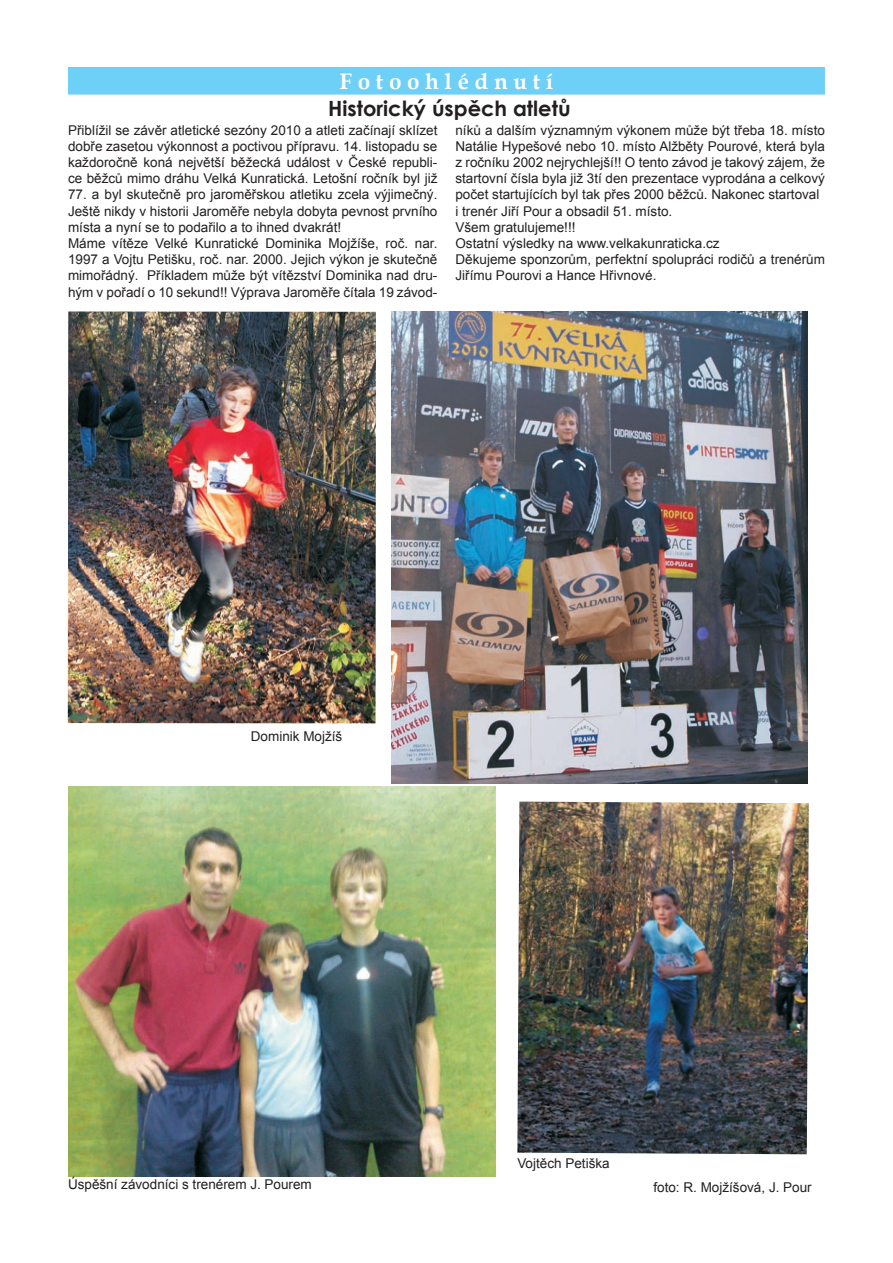
<style>
.page{position:relative;width:893px;height:1263px;background:#fff}
.page>*{position:absolute;margin:0;border:0;box-sizing:border-box;transform-origin:0 0}
.t1{font:700 22.5px "Book Antiqua";color:#fff}
.t2{font:700 21px "Century Gothic";color:#231f20}
.t3{font:13.5px/16.2px "Arial";color:#231f20}
</style>
<div class="page">
<img style="left:68px;top:311px;width:308px;height:412px">
<img style="left:391px;top:312px;width:416px;height:471px">
<img style="left:517px;top:801px;width:292px;height:353px">
<img style="left:68px;top:787px;width:427px;height:389px">
<div style="left:69px;top:68px;width:755px;height:26px;background:#6ed0f6"></div>
<div style="left:68px;top:67px;width:757px;height:28px;border:2px solid #6ed0f6"></div>
<h1 class="t1" style="left:340px;top:66px;width:215px">F o t o o h l é d n u t í</h1>
<h2 class="t2" style="left:328px;top:92px;width:244px">Historický úspěch atletů</h2>
<p class="t3" style="left:68px;top:122px;width:371px;text-align:justify">Přiblížil se závěr atletické sezóny 2010 a atleti začínají sklízet dobře zasetou výkonnost a poctivou přípravu. 14. listopadu se každoročně koná největší běžecká událost v České republi&shy;ce běžců mimo dráhu Velká Kunratická. Letošní ročník byl již</p>
<p class="t3" style="left:68px;top:187px;width:371px">77. a byl skutečně pro jaroměřskou atletiku zcela výjimečný.<br>Ještě nikdy v historii Jaroměře nebyla dobyta pevnost prvního místa a nyní se to podařilo a to ihned dvakrát!<br>Máme vítěze Velké Kunratické Dominika Mojžíše, roč. nar.<br>1997 a Vojtu Petišku, roč. nar. 2000. Jejich výkon je skutečně mimořádný. Příkladem může být vítězství Dominika nad dru&shy;hým v pořadí o 10 sekund!! Výprava Jaroměře čítala 19 závod-</p>
<p class="t3" style="left:455px;top:122px;width:371px">níků a dalším významným výkonem může být třeba 18. místo Natálie Hypešové nebo 10. místo Alžběty Pourové, která byla z ročníku 2002 nejrychlejší!! O tento závod je takový zájem, že startovní čísla byla již 3tí den prezentace vyprodána a celkový počet startujících byl tak přes 2000 běžců. Nakonec startoval i trenér Jiří Pour a obsadil 51. místo.<br>Všem gratulujeme!!!<br>Ostatní výsledky na www.velkakunraticka.cz<br>Děkujeme sponzorům, perfektní spolupráci rodičů a trenérům Jiřímu Pourovi a Hance Hřivnové.</p>
<p class="t3" style="left:251px;top:728px;width:93px">Dominik Mojžíš</p>
<p class="t3" style="left:68px;top:1176px;width:245px">Úspěšní závodníci s trenérem J. Pourem</p>
<p class="t3" style="left:517px;top:1155px;width:94px">Vojtěch Petiška</p>
<p class="t3" style="left:653px;top:1179px;width:160px">foto: R. Mojžíšová, J. Pour</p>
</div>
